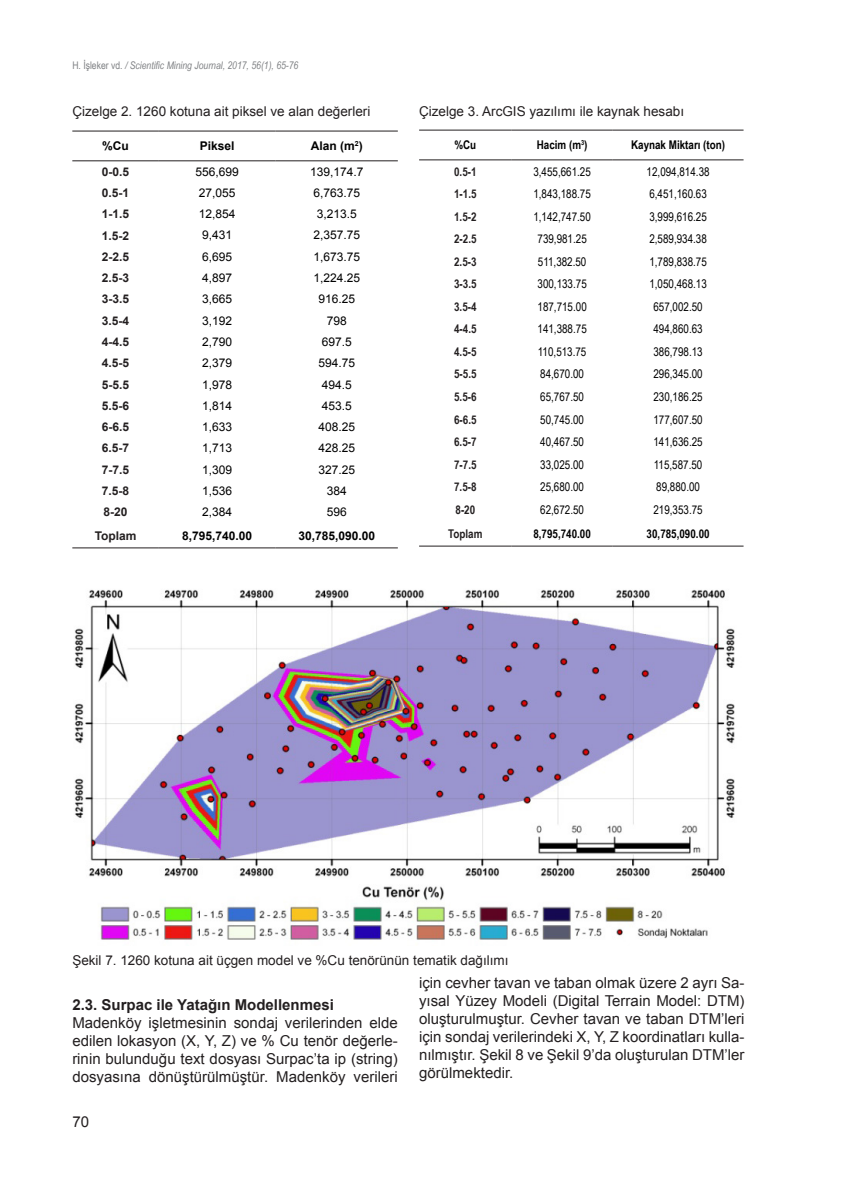
<style>
.page{position:relative;width:851px;height:1191px;background:#fff}
.page>*{position:absolute;margin:0;border:0;box-sizing:border-box;transform-origin:0 0}
.t1{font:15px/18px "Arial";color:#231f20;text-align:justify}
.t2{font:700 15px "Arial";color:#231f20}
.t3{font:13.5px "Arial";color:#231f20}
.t4{font:12px "Arial Narrow";color:#000}
.t5{font:12px "Arial";color:#000}
.t6{font:700 12px "Arial";color:#231f20}
.t7{font:700 12px "Arial Narrow";color:#231f20}
.t8{font:700 12px "Arial Narrow";color:#000}
.t9{font:700 12px "Arial";color:#000}
.t10{font:italic 10.5px "Arial Narrow";color:#808285}
.s1{font-style:normal}
</style>
<div class="page">
<hr style="left:72px;top:131px;width:87px;height:1px;background:#231f20">
<hr style="left:159px;top:131px;width:116px;height:1px;background:#231f20">
<hr style="left:275px;top:131px;width:123px;height:1px;background:#231f20">
<hr style="left:72px;top:160px;width:87px;height:1px;background:#231f20">
<hr style="left:159px;top:160px;width:116px;height:1px;background:#231f20">
<hr style="left:275px;top:160px;width:123px;height:1px;background:#231f20">
<hr style="left:72px;top:547px;width:87px;height:1px;background:#231f20">
<hr style="left:159px;top:547px;width:116px;height:1px;background:#231f20">
<hr style="left:275px;top:547px;width:123px;height:1px;background:#231f20">
<img style="left:74px;top:589px;width:661px;height:351px">
<hr style="left:419px;top:130px;width:92px;height:1px;background:#231f20">
<hr style="left:511px;top:130px;width:101px;height:1px;background:#231f20">
<hr style="left:612px;top:130px;width:131px;height:1px;background:#231f20">
<hr style="left:419px;top:159px;width:92px;height:1px;background:#231f20">
<hr style="left:511px;top:159px;width:101px;height:1px;background:#231f20">
<hr style="left:612px;top:159px;width:131px;height:1px;background:#231f20">
<hr style="left:419px;top:546px;width:92px;height:1px;background:#231f20">
<hr style="left:511px;top:546px;width:101px;height:1px;background:#231f20">
<hr style="left:612px;top:546px;width:131px;height:1px;background:#231f20">
<p class="t10" style="left:72px;top:58px;width:227px"><span class="s1">H. İşleker vd.</span> / Scientific Mining Journal, 2017, 56(1), 65-76</p>
<p class="t3" style="left:72px;top:103px;width:299px">Çizelge 2. 1260 kotuna ait piksel ve alan değerleri</p>
<p class="t9" style="left:102px;top:138px;width:28px">%Cu</p>
<p class="t9" style="left:200px;top:138px;width:36px">Piksel</p>
<p class="t9" style="left:311px;top:138px;width:53px">Alan (m<sup>2</sup>)</p>
<p class="t6" style="left:102px;top:164px;width:29px">0-0.5</p>
<p class="t5" style="left:195px;top:163px;width:45px">556,699</p>
<p class="t5" style="left:310px;top:163px;width:55px">139,174.7</p>
<p class="t6" style="left:102px;top:185px;width:29px">0.5-1</p>
<p class="t5" style="left:199px;top:185px;width:38px">27,055</p>
<p class="t5" style="left:313px;top:185px;width:48px">6,763.75</p>
<p class="t6" style="left:102px;top:206px;width:29px">1-1.5</p>
<p class="t5" style="left:199px;top:206px;width:38px">12,854</p>
<p class="t5" style="left:316px;top:206px;width:42px">3,213.5</p>
<p class="t6" style="left:102px;top:227px;width:29px">1.5-2</p>
<p class="t5" style="left:202px;top:227px;width:32px">9,431</p>
<p class="t5" style="left:313px;top:227px;width:48px">2,357.75</p>
<p class="t6" style="left:102px;top:249px;width:29px">2-2.5</p>
<p class="t5" style="left:202px;top:249px;width:32px">6,695</p>
<p class="t5" style="left:313px;top:249px;width:48px">1,673.75</p>
<p class="t6" style="left:102px;top:270px;width:29px">2.5-3</p>
<p class="t5" style="left:202px;top:270px;width:32px">4,897</p>
<p class="t5" style="left:313px;top:270px;width:48px">1,224.25</p>
<p class="t6" style="left:102px;top:291px;width:29px">3-3.5</p>
<p class="t5" style="left:202px;top:291px;width:32px">3,665</p>
<p class="t5" style="left:318px;top:291px;width:38px">916.25</p>
<p class="t6" style="left:102px;top:312px;width:29px">3.5-4</p>
<p class="t5" style="left:202px;top:313px;width:32px">3,192</p>
<p class="t5" style="left:326px;top:313px;width:22px">798</p>
<p class="t6" style="left:102px;top:334px;width:29px">4-4.5</p>
<p class="t5" style="left:202px;top:334px;width:32px">2,790</p>
<p class="t5" style="left:321px;top:334px;width:32px">697.5</p>
<p class="t6" style="left:102px;top:355px;width:29px">4.5-5</p>
<p class="t5" style="left:202px;top:355px;width:32px">2,379</p>
<p class="t5" style="left:318px;top:355px;width:38px">594.75</p>
<p class="t6" style="left:102px;top:376px;width:29px">5-5.5</p>
<p class="t5" style="left:202px;top:376px;width:32px">1,978</p>
<p class="t5" style="left:321px;top:376px;width:32px">494.5</p>
<p class="t6" style="left:102px;top:398px;width:29px">5.5-6</p>
<p class="t5" style="left:202px;top:398px;width:32px">1,814</p>
<p class="t5" style="left:321px;top:398px;width:32px">453.5</p>
<p class="t6" style="left:102px;top:419px;width:29px">6-6.5</p>
<p class="t5" style="left:202px;top:419px;width:32px">1,633</p>
<p class="t5" style="left:318px;top:419px;width:38px">408.25</p>
<p class="t6" style="left:102px;top:440px;width:29px">6.5-7</p>
<p class="t5" style="left:202px;top:440px;width:32px">1,713</p>
<p class="t5" style="left:318px;top:440px;width:38px">428.25</p>
<p class="t6" style="left:102px;top:461px;width:29px">7-7.5</p>
<p class="t5" style="left:202px;top:461px;width:32px">1,309</p>
<p class="t5" style="left:318px;top:461px;width:38px">327.25</p>
<p class="t6" style="left:102px;top:483px;width:29px">7.5-8</p>
<p class="t5" style="left:202px;top:483px;width:32px">1,536</p>
<p class="t5" style="left:326px;top:483px;width:22px">384</p>
<p class="t6" style="left:104px;top:504px;width:26px">8-20</p>
<p class="t5" style="left:202px;top:504px;width:32px">2,384</p>
<p class="t5" style="left:326px;top:504px;width:22px">596</p>
<p class="t6" style="left:95px;top:527px;width:43px">Toplam</p>
<p class="t9" style="left:182px;top:527px;width:72px">8,795,740.00</p>
<p class="t9" style="left:298px;top:527px;width:78px">30,785,090.00</p>
<p class="t3" style="left:419px;top:103px;width:266px">Çizelge 3. ArcGIS yazılımı ile kaynak hesabı</p>
<p class="t8" style="left:454px;top:136px;width:23px">%Cu</p>
<p class="t8" style="left:536px;top:136px;width:52px">Hacim (m<sup>3</sup>)</p>
<p class="t8" style="left:631px;top:136px;width:96px">Kaynak Miktarı (ton)</p>
<p class="t7" style="left:454px;top:162px;width:24px">0.5-1</p>
<p class="t4" style="left:533px;top:162px;width:59px">3,455,661.25</p>
<p class="t4" style="left:646px;top:162px;width:64px">12,094,814.38</p>
<p class="t7" style="left:454px;top:185px;width:24px">1-1.5</p>
<p class="t4" style="left:533px;top:185px;width:59px">1,843,188.75</p>
<p class="t4" style="left:649px;top:185px;width:59px">6,451,160.63</p>
<p class="t7" style="left:454px;top:207px;width:24px">1.5-2</p>
<p class="t4" style="left:533px;top:207px;width:59px">1,142,747.50</p>
<p class="t4" style="left:649px;top:207px;width:59px">3,999,616.25</p>
<p class="t7" style="left:454px;top:230px;width:24px">2-2.5</p>
<p class="t4" style="left:537px;top:230px;width:51px">739,981.25</p>
<p class="t4" style="left:649px;top:230px;width:59px">2,589,934.38</p>
<p class="t7" style="left:454px;top:252px;width:24px">2.5-3</p>
<p class="t4" style="left:538px;top:253px;width:50px">511,382.50</p>
<p class="t4" style="left:649px;top:253px;width:59px">1,789,838.75</p>
<p class="t7" style="left:454px;top:275px;width:24px">3-3.5</p>
<p class="t4" style="left:537px;top:275px;width:51px">300,133.75</p>
<p class="t4" style="left:649px;top:275px;width:59px">1,050,468.13</p>
<p class="t7" style="left:454px;top:297px;width:24px">3.5-4</p>
<p class="t4" style="left:537px;top:298px;width:51px">187,715.00</p>
<p class="t4" style="left:653px;top:298px;width:51px">657,002.50</p>
<p class="t7" style="left:454px;top:320px;width:24px">4-4.5</p>
<p class="t4" style="left:537px;top:320px;width:51px">141,388.75</p>
<p class="t4" style="left:653px;top:320px;width:51px">494,860.63</p>
<p class="t7" style="left:454px;top:342px;width:24px">4.5-5</p>
<p class="t4" style="left:538px;top:343px;width:50px">110,513.75</p>
<p class="t4" style="left:653px;top:343px;width:51px">386,798.13</p>
<p class="t7" style="left:454px;top:365px;width:24px">5-5.5</p>
<p class="t4" style="left:540px;top:365px;width:45px">84,670.00</p>
<p class="t4" style="left:653px;top:365px;width:51px">296,345.00</p>
<p class="t7" style="left:454px;top:388px;width:24px">5.5-6</p>
<p class="t4" style="left:540px;top:388px;width:45px">65,767.50</p>
<p class="t4" style="left:653px;top:388px;width:51px">230,186.25</p>
<p class="t7" style="left:454px;top:410px;width:24px">6-6.5</p>
<p class="t4" style="left:540px;top:410px;width:45px">50,745.00</p>
<p class="t4" style="left:653px;top:410px;width:51px">177,607.50</p>
<p class="t7" style="left:454px;top:433px;width:24px">6.5-7</p>
<p class="t4" style="left:540px;top:433px;width:45px">40,467.50</p>
<p class="t4" style="left:653px;top:433px;width:51px">141,636.25</p>
<p class="t7" style="left:454px;top:455px;width:24px">7-7.5</p>
<p class="t4" style="left:540px;top:455px;width:45px">33,025.00</p>
<p class="t4" style="left:653px;top:455px;width:50px">115,587.50</p>
<p class="t7" style="left:454px;top:478px;width:24px">7.5-8</p>
<p class="t4" style="left:540px;top:478px;width:45px">25,680.00</p>
<p class="t4" style="left:656px;top:478px;width:45px">89,880.00</p>
<p class="t7" style="left:455px;top:500px;width:21px">8-20</p>
<p class="t4" style="left:540px;top:500px;width:45px">62,672.50</p>
<p class="t4" style="left:653px;top:500px;width:51px">219,353.75</p>
<p class="t7" style="left:448px;top:524px;width:36px">Toplam</p>
<p class="t8" style="left:533px;top:524px;width:59px">8,795,740.00</p>
<p class="t8" style="left:646px;top:524px;width:64px">30,785,090.00</p>
<p class="t3" style="left:72px;top:951px;width:437px">Şekil 7. 1260 kotuna ait üçgen model ve %Cu tenörünün tematik dağılımı</p>
<p class="t2" style="left:72px;top:995px;width:263px">2.3. Surpac ile Yatağın Modellenmesi</p>
<p class="t1" style="left:72px;top:1014px;width:327px">Madenköy işletmesinin sondaj verilerinden elde edilen lokasyon (X, Y, Z) ve % Cu tenör değerle&shy;rinin bulunduğu text dosyası Surpac’ta ip (string) dosyasına dönüştürülmüştür. Madenköy verileri</p>
<p class="t1" style="left:72px;top:1113px;width:18px">70</p>
<p class="t1" style="left:419px;top:974px;width:327px">için cevher tavan ve taban olmak üzere 2 ayrı Sa&shy;yısal Yüzey Modeli (Digital Terrain Model: DTM) oluşturulmuştur. Cevher tavan ve taban DTM’leri için sondaj verilerindeki X, Y, Z koordinatları kulla&shy;nılmıştır. Şekil 8 ve Şekil 9’da oluşturulan DTM’ler görülmektedir.</p>
</div>
